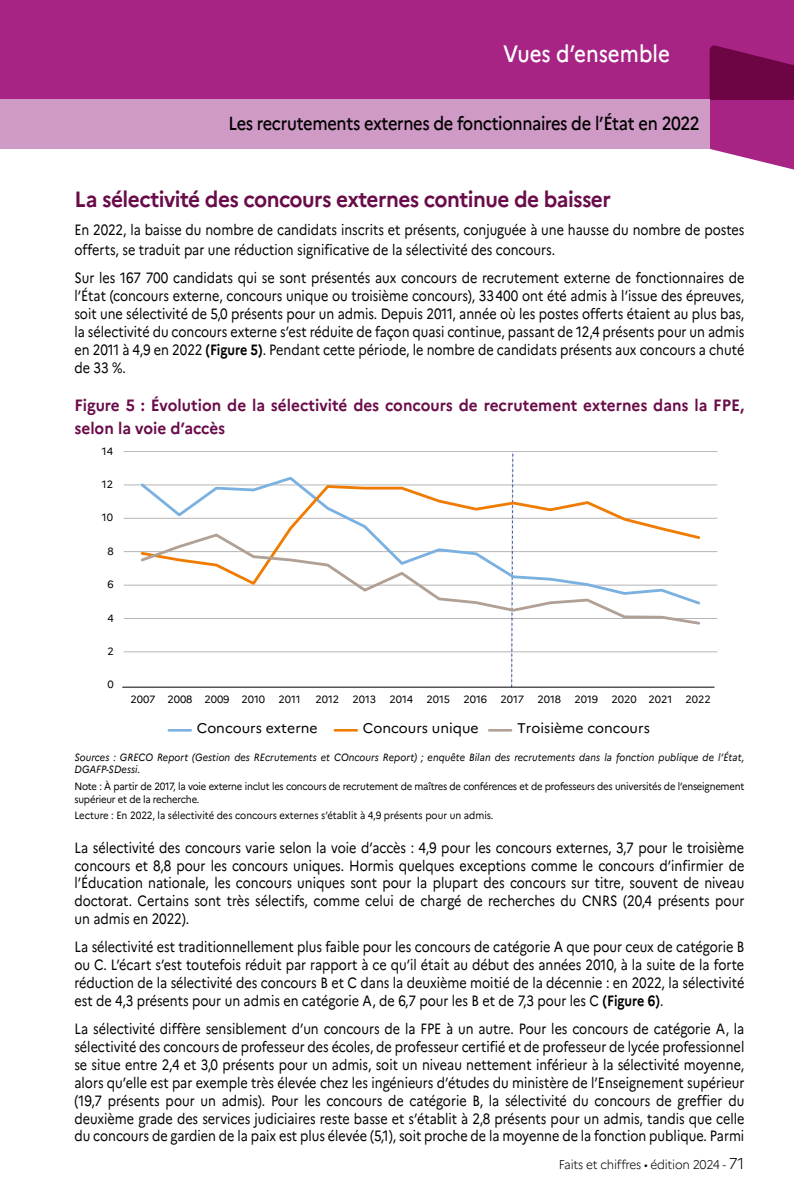
<style>
.page{position:relative;width:794px;height:1191px;background:#fff}
.page>*{position:absolute;margin:0;border:0;box-sizing:border-box;transform-origin:0 0}
.t1{font:500 23.62px "Marianne";color:#fff;scale:.87 1}
.t2{font:700 22.05px "Marianne";letter-spacing:-.025em;color:#690c49;scale:.94 1}
.t3{font:500 18.9px "Marianne";letter-spacing:-.02em;color:#000;scale:.87 1}
.t4{font:700 16.45px/22.8px "Marianne";color:#690c49;scale:.94 1}
.t5{font:14.88px/17.8px "Marianne";color:#000;text-align:justify;scale:.85 1}
.t6{font:14px "Marianne";color:#000}
.t7{font:300 12.6px "Marianne";letter-spacing:-.02em;color:#000;scale:.94 1}
.t8{font:10.5px/12.6px "Marianne";letter-spacing:-.015em;color:#000;scale:.9 1}
.t9{font:italic 10.5px/12.6px "Marianne";letter-spacing:.01em;color:#000;scale:.9 1}
.t10{font:10.5px "Marianne";letter-spacing:-.015em;color:#000}
.s1{font-weight:700}
.s2{font-size:15.75px}
</style>
<div class="page">
<div style="left:0;top:0;width:794px;height:99px;background:#a72485"></div>
<svg style="left:709px;top:45px;width:85px;height:125px"></svg>
<div style="left:0;top:99px;width:709px;height:50px;background:#cf9ac5"></div>
<svg style="left:511px;top:452px;width:2px;height:236px"></svg>
<hr style="left:122px;top:686px;width:592px;height:1px;background:#020203">
<hr style="left:169px;top:729px;width:22px;height:2px;background:#7ab1e0">
<hr style="left:335px;top:729px;width:22px;height:2px;background:#ef7c00">
<hr style="left:489px;top:729px;width:22px;height:2px;background:#b0a096">
<hr style="left:124px;top:451px;width:593px;height:1px;background:#000">
<hr style="left:124px;top:484px;width:593px;height:1px;background:#000">
<hr style="left:124px;top:518px;width:593px;height:1px;background:#000">
<hr style="left:124px;top:551px;width:593px;height:1px;background:#000">
<hr style="left:124px;top:585px;width:593px;height:1px;background:#000">
<hr style="left:124px;top:618px;width:593px;height:1px;background:#000">
<hr style="left:124px;top:651px;width:593px;height:1px;background:#000">
<svg style="left:139px;top:483px;width:563px;height:48px"></svg>
<svg style="left:139px;top:531px;width:563px;height:95px"></svg>
<h1 class="t1" style="left:503px;top:39px;width:193px">Vues d’ensemble</h1>
<p class="t3" style="left:228px;top:112px;width:543px">Les recrutements externes de fonctionnaires de l’État en 2022</p>
<h2 class="t2" style="left:74px;top:186px;width:572px">La sélectivité des concours externes continue de baisser</h2>
<p class="t5" style="left:74px;top:220px;width:789px;line-height:19.9px">En 2022, la baisse du nombre de candidats inscrits et présents, conjuguée à une hausse du nombre de postes offerts, se traduit par une réduction significative de la sélectivité des concours.</p>
<p class="t5" style="left:74px;top:269px;width:789px">Sur les 167 700 candidats qui se sont présentés aux concours de recrutement externe de fonctionnaires de l’État (concours externe, concours unique ou troisième concours), 33400 ont été admis à l’issue des épreuves, soit une sélectivité de 5,0 présents pour un admis. Depuis 2011, année où les postes offerts étaient au plus bas, la sélectivité du concours externe s’est réduite de façon quasi continue, passant de 12,4 présents pour un admis en 2011 à 4,9 en 2022 <span class="s1">(Figure 5)</span>. Pendant cette période, le nombre de candidats présents aux concours a chuté de 33 %.</p>
<p class="t4" style="left:74px;top:393px;width:714px">Figure 5 : Évolution de la sélectivité des concours de recrutement externes dans la FPE, selon la voie d’accès</p>
<p class="t10" style="left:102px;top:444px;width:13px">14</p>
<p class="t10" style="left:102px;top:478px;width:13px">12</p>
<p class="t10" style="left:102px;top:511px;width:13px">10</p>
<p class="t10" style="left:108px;top:544px;width:8px">8</p>
<p class="t10" style="left:108px;top:578px;width:8px">6</p>
<p class="t10" style="left:108px;top:611px;width:8px">4</p>
<p class="t10" style="left:108px;top:645px;width:8px">2</p>
<p class="t10" style="left:108px;top:678px;width:8px">0</p>
<p class="t10" style="left:130px;top:693px;width:136px">2007 2008 2009 2010</p>
<p class="t10" style="left:278px;top:693px;width:24px">2011</p>
<p class="t10" style="left:315px;top:693px;width:25px">2012</p>
<p class="t10" style="left:352px;top:693px;width:25px">2013</p>
<p class="t10" style="left:389px;top:693px;width:25px">2014</p>
<p class="t10" style="left:426px;top:693px;width:25px">2015</p>
<p class="t10" style="left:463px;top:693px;width:25px">2016</p>
<p class="t10" style="left:500px;top:693px;width:25px">2017</p>
<p class="t10" style="left:537px;top:693px;width:25px">2018</p>
<p class="t10" style="left:574px;top:693px;width:25px">2019</p>
<p class="t10" style="left:611px;top:693px;width:62px">2020 2021</p>
<p class="t10" style="left:685px;top:693px;width:27px">2022</p>
<p class="t6" style="left:197px;top:719px;width:122px">Concours externe</p>
<p class="t6" style="left:363px;top:719px;width:117px">Concours unique</p>
<p class="t6" style="left:517px;top:719px;width:134px">Troisième concours</p>
<p class="t9" style="left:74px;top:750px;width:746px">Sources : GRECO Report (Gestion des REcrutements et COncours Report) ; enquête Bilan des recrutements dans la fonction publique de l’État,<br>DGAFP-SDessi.</p>
<p class="t8" style="left:74px;top:780px;width:746px">Note : À partir de 2017, la voie externe inclut les concours de recrutement de maîtres de conférences et de professeurs des universités de l’enseignement supérieur et de la recherche.</p>
<p class="t8" style="left:74px;top:809px;width:467px">Lecture : En 2022, la sélectivité des concours externes s’établit à 4,9 présents pour un admis.</p>
<p class="t5" style="left:74px;top:838px;width:789px">La sélectivité des concours varie selon la voie d’accès : 4,9 pour les concours externes, 3,7 pour le troisième concours et 8,8 pour les concours uniques. Hormis quelques exceptions comme le concours d’infirmier de l’Éducation nationale, les concours uniques sont pour la plupart des concours sur titre, souvent de niveau doctorat. Certains sont très sélectifs, comme celui de chargé de recherches du CNRS (20,4 présents pour un admis en 2022).</p>
<p class="t5" style="left:74px;top:938px;width:789px">La sélectivité est traditionnellement plus faible pour les concours de catégorie A que pour ceux de catégorie B ou C. L’écart s’est toutefois réduit par rapport à ce qu’il était au début des années 2010, à la suite de la forte réduction de la sélectivité des concours B et C dans la deuxième moitié de la décennie : en 2022, la sélectivité est de 4,3 présents pour un admis en catégorie A, de 6,7 pour les B et de 7,3 pour les C <span class="s1">(Figure 6)</span>.</p>
<p class="t5" style="left:74px;top:1020px;width:789px">La sélectivité diffère sensiblement d’un concours de la FPE à un autre. Pour les concours de catégorie A, la sélectivité des concours de professeur des écoles, de professeur certifié et de professeur de lycée professionnel se situe entre 2,4 et 3,0 présents pour un admis, soit un niveau nettement inférieur à la sélectivité moyenne, alors qu’elle est par exemple très élevée chez les ingénieurs d’études du ministère de l’Enseignement supérieur (19,7 présents pour un admis). Pour les concours de catégorie B, la sélectivité du concours de greffier du deuxième grade des services judiciaires reste basse et s’établit à 2,8 présents pour un admis, tandis que celle du concours de gardien de la paix est plus élevée (5,1), soit proche de la moyenne de la fonction publique. Parmi</p>
<p class="t7" style="left:559px;top:1157px;width:199px">Faits et chiffres • édition 2024 - <span class="s2">71</span></p>
</div>
